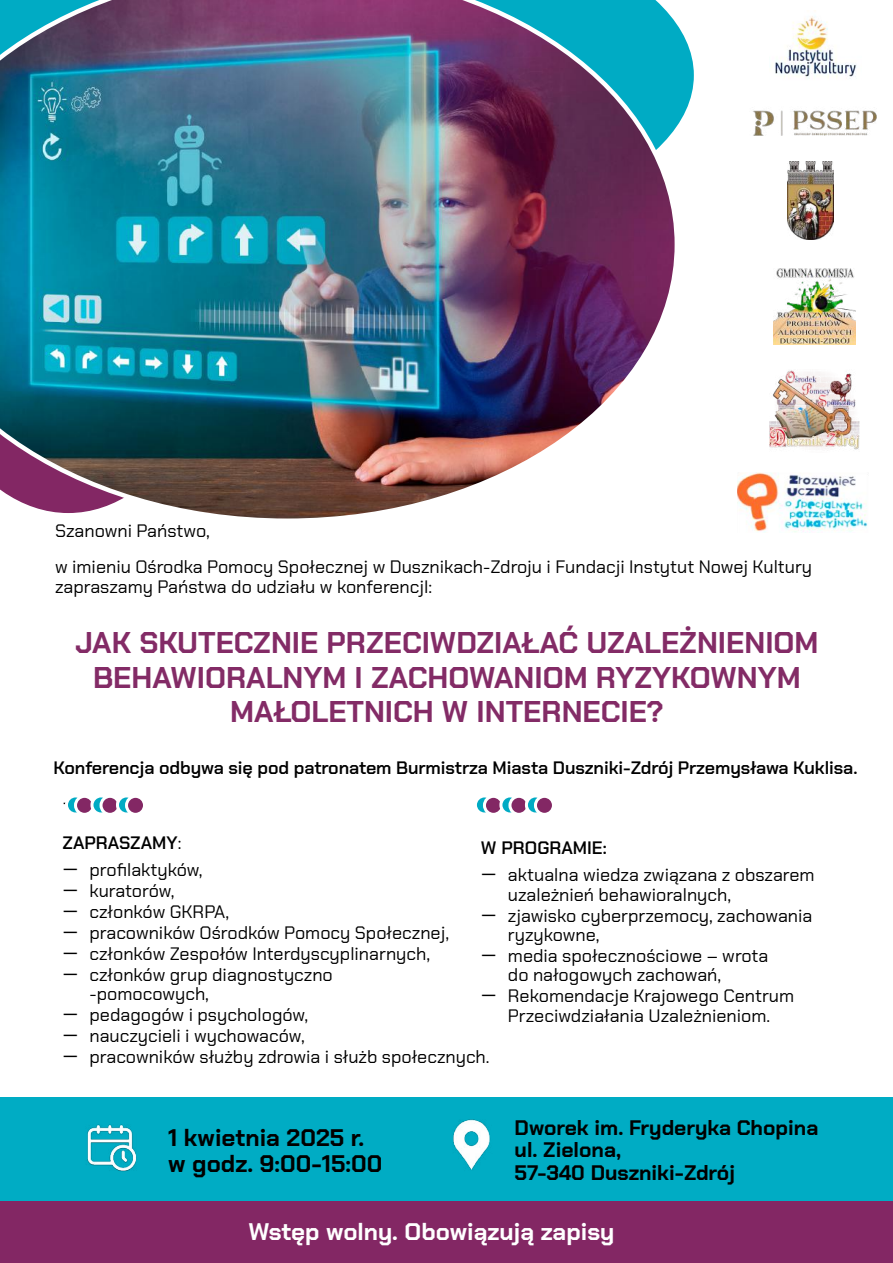
<style>
.page{position:relative;width:893px;height:1263px;background:#fff}
.page>*{position:absolute;margin:0;border:0;box-sizing:border-box;transform-origin:0 0}
.t1{font:700 30px/34.5px "Chakra Petch";color:#832b66;text-align:center}
.t2{font:700 24px/26px "Chakra Petch";color:#000}
.t3{font:700 24px "Chakra Petch";color:#fff}
.t4{font:700 21px/22.6px "Chakra Petch";color:#000}
.t5{font:18px/19.4px "Chakra Petch";color:#000}
.t6{font:600 18px "Chakra Petch";letter-spacing:-.005em;color:#000}
.t7{font:18px "Poppins";color:#000}
.s1{font-weight:400}
.s2{font-family:"Poppins"}
</style>
<div class="page">
<div style="left:0;top:1200px;width:893px;height:63px;background:#832764"></div>
<div style="left:0;top:1097px;width:893px;height:103px;background:#00acc4"></div>
<img style="left:87px;top:1124px;width:50px;height:48px">
<img style="left:453px;top:1119px;width:37px;height:51px">
<img style="left:775px;top:16px;width:82px;height:63px">
<img style="left:787px;top:162px;width:46px;height:78px">
<img style="left:774px;top:268px;width:81px;height:76px">
<img style="left:769px;top:370px;width:91px;height:80px">
<svg style="left:679px;top:27px;width:15px;height:96px"></svg>
<img style="left:0;top:0;width:679px;height:519px">
<svg style="left:475px;top:796px;width:18px;height:18px"></svg>
<div style="left:474px;top:794px;width:21px;height:21px;border:3px solid #fff;border-radius:50%"></div>
<div style="left:484px;top:796px;width:18px;height:18px;background:#832764;border-radius:50%"></div>
<div style="left:483px;top:795px;width:21px;height:21px;border:3px solid #fff;border-radius:50%"></div>
<svg style="left:501px;top:796px;width:18px;height:18px"></svg>
<div style="left:499px;top:794px;width:21px;height:21px;border:3px solid #fff;border-radius:50%"></div>
<div style="left:510px;top:796px;width:18px;height:18px;background:#832764;border-radius:50%"></div>
<div style="left:508px;top:795px;width:21px;height:21px;border:3px solid #fff;border-radius:50%"></div>
<svg style="left:526px;top:796px;width:18px;height:18px"></svg>
<div style="left:525px;top:794px;width:21px;height:21px;border:3px solid #fff;border-radius:50%"></div>
<div style="left:535px;top:796px;width:18px;height:18px;background:#832764;border-radius:50%"></div>
<div style="left:534px;top:795px;width:21px;height:21px;border:3px solid #fff;border-radius:50%"></div>
<svg style="left:66px;top:796px;width:18px;height:18px"></svg>
<div style="left:65px;top:794px;width:21px;height:21px;border:3px solid #fff;border-radius:50%"></div>
<div style="left:76px;top:796px;width:18px;height:18px;background:#832764;border-radius:50%"></div>
<div style="left:74px;top:795px;width:21px;height:21px;border:3px solid #fff;border-radius:50%"></div>
<svg style="left:92px;top:796px;width:18px;height:18px"></svg>
<div style="left:90px;top:794px;width:21px;height:21px;border:3px solid #fff;border-radius:50%"></div>
<div style="left:101px;top:796px;width:18px;height:18px;background:#832764;border-radius:50%"></div>
<div style="left:100px;top:795px;width:21px;height:21px;border:3px solid #fff;border-radius:50%"></div>
<svg style="left:117px;top:796px;width:18px;height:18px"></svg>
<div style="left:116px;top:794px;width:21px;height:21px;border:3px solid #fff;border-radius:50%"></div>
<div style="left:127px;top:796px;width:18px;height:18px;background:#832764;border-radius:50%"></div>
<div style="left:125px;top:795px;width:21px;height:21px;border:3px solid #fff;border-radius:50%"></div>
<img style="left:753px;top:110px;width:124px;height:52px">
<img style="left:737px;top:472px;width:131px;height:60px">
<p class="t5" style="left:55px;top:513px;width:759px;line-height:35.7px">Szanowni Państwo,<br>w imieniu Ośrodka Pomocy Społecznej w Dusznikach-Zdroju i Fundacji Instytut Nowej Kultury</p>
<p class="t5" style="left:55px;top:577px;width:379px">zapraszamy Państwa do udziału w konferencjI:</p>
<h1 class="t1" style="left:75px;top:626px;width:745px">JAK SKUTECZNIE PRZECIWDZIAŁAĆ UZALEŻNIENIOM<br>BEHAWIORALNYM I ZACHOWANIOM RYZYKOWNYM<br>MAŁOLETNICH W INTERNECIE?</h1>
<p class="t6" style="left:53px;top:757px;width:806px">Konferencja odbywa się pod patronatem Burmistrza Miasta Duszniki-Zdrój Przemysława Kuklisa.</p>
<p class="t7" style="left:62px;top:793px;width:17px">—</p>
<p class="t6" style="left:62px;top:832px;width:120px">ZAPRASZAMY<span class="s1">:</span></p>
<p class="t5" style="left:62px;top:860px;width:142px"><span class="s2">—</span> profilaktyków,</p>
<p class="t5" style="left:62px;top:881px;width:114px"><span class="s2">—</span> kuratorów,</p>
<p class="t5" style="left:62px;top:902px;width:168px"><span class="s2">—</span> członków GKRPA,</p>
<p class="t5" style="left:62px;top:923px;width:388px"><span class="s2">—</span> pracowników Ośrodków Pomocy Społecznej,</p>
<p class="t5" style="left:62px;top:944px;width:369px"><span class="s2">—</span> członków Zespołów Interdyscyplinarnych,</p>
<p class="t5" style="left:89px;top:965px;width:245px;text-indent:-27px"><span class="s2">—</span> członków grup diagnostyczno -pomocowych,</p>
<p class="t5" style="left:62px;top:1005px;width:247px"><span class="s2">—</span> pedagogów i psychologów,</p>
<p class="t5" style="left:62px;top:1026px;width:244px"><span class="s2">—</span> nauczycieli i wychowaców,</p>
<p class="t5" style="left:62px;top:1047px;width:429px"><span class="s2">—</span> pracowników służby zdrowia i służb społecznych.</p>
<p class="t6" style="left:481px;top:838px;width:127px">W PROGRAMIE:</p>
<p class="t5" style="left:508px;top:865px;width:308px;text-indent:-27px"><span class="s2">—</span> aktualna wiedza związana z obszarem uzależnień behawioralnych,</p>
<p class="t5" style="left:508px;top:906px;width:306px;text-indent:-27px"><span class="s2">—</span> zjawisko cyberprzemocy, zachowania ryzykowne,</p>
<p class="t5" style="left:508px;top:946px;width:262px;text-indent:-27px"><span class="s2">—</span> media społecznościowe – wrota do nałogowych zachowań,</p>
<p class="t5" style="left:481px;top:986px;width:315px;text-align:center"><span class="s2">—</span> Rekomendacje Krajowego Centrum<br>Przeciwdziałania Uzależnieniom.</p>
<h2 class="t2" style="left:168px;top:1125px;width:216px">1 kwietnia 2025 r. w godz. 9:00-15:00</h2>
<p class="t4" style="left:515px;top:1116px;width:305px">Dworek im. Fryderyka Chopina ul. Zielona,<br>57-340 Duszniki-Zdrój</p>
<h2 class="t3" style="left:249px;top:1218px;width:367px">Wstęp wolny. Obowiązują zapisy</h2>
</div>
